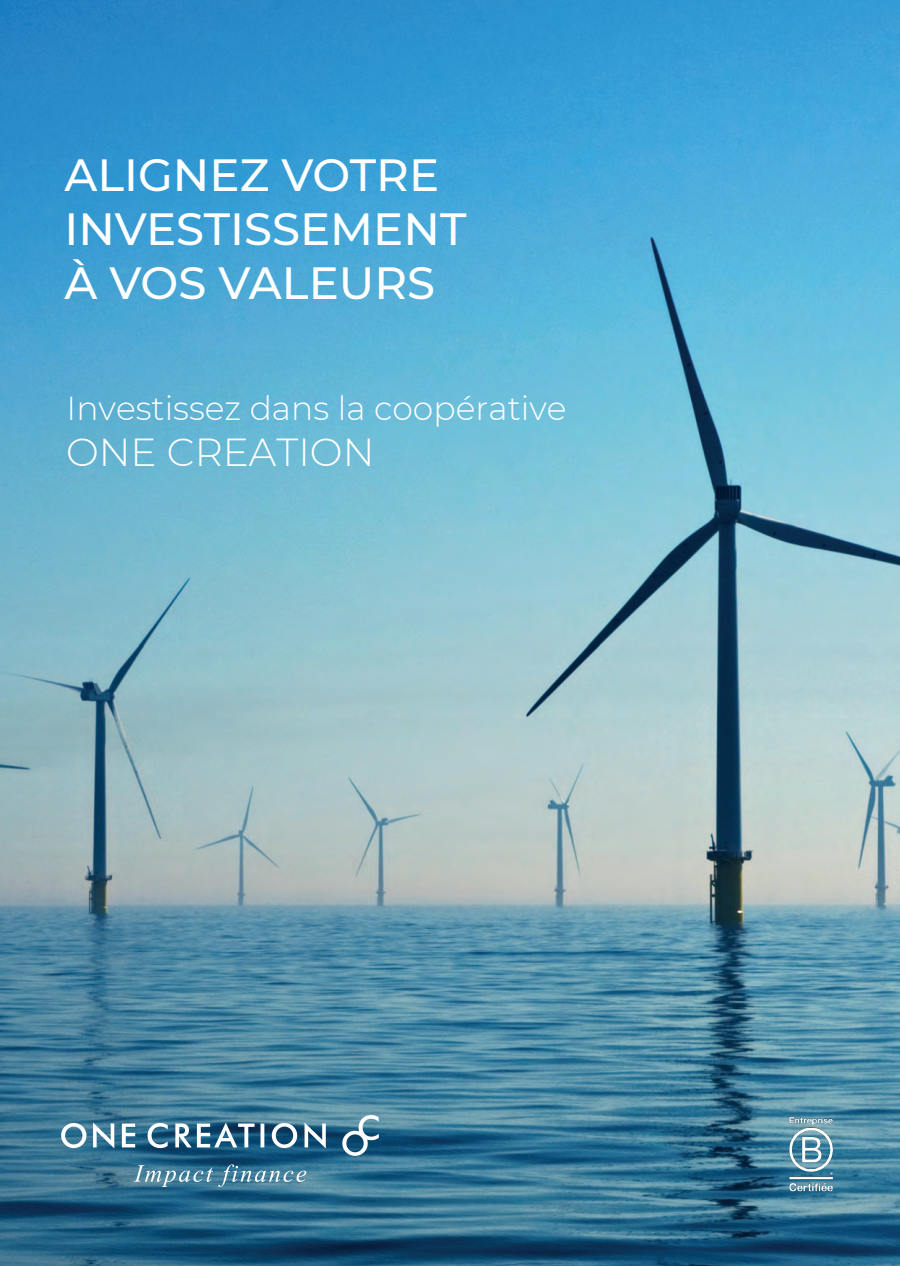
<style>
.page{position:relative;width:900px;height:1266px;background:#fff}
.page>*{position:absolute;margin:0;border:0;box-sizing:border-box;transform-origin:0 0}
.t1{font:500 45px/54px "Montserrat";color:#fff}
.t2{font:300 39px "Montserrat";color:#fff}
.t3{font:300 33px "Montserrat";color:#fff}
</style>
<div class="page">
<img style="left:1px;top:0;width:898px;height:1265px">
<svg style="left:893px;top:1261px;width:7px;height:5px"></svg>
<img style="left:779px;top:1106px;width:62px;height:95px">
<img style="left:62px;top:1115px;width:316px;height:71px">
<p class="t1" style="left:64px;top:146px;width:403px">ALIGNEZ VOTRE<br>INVESTISSEMENT<br>À VOS VALEURS</p>
<p class="t3" style="left:67px;top:386px;width:501px">Investissez dans la coopérative</p>
<p class="t2" style="left:66px;top:425px;width:310px">ONE CREATION</p>
</div>
